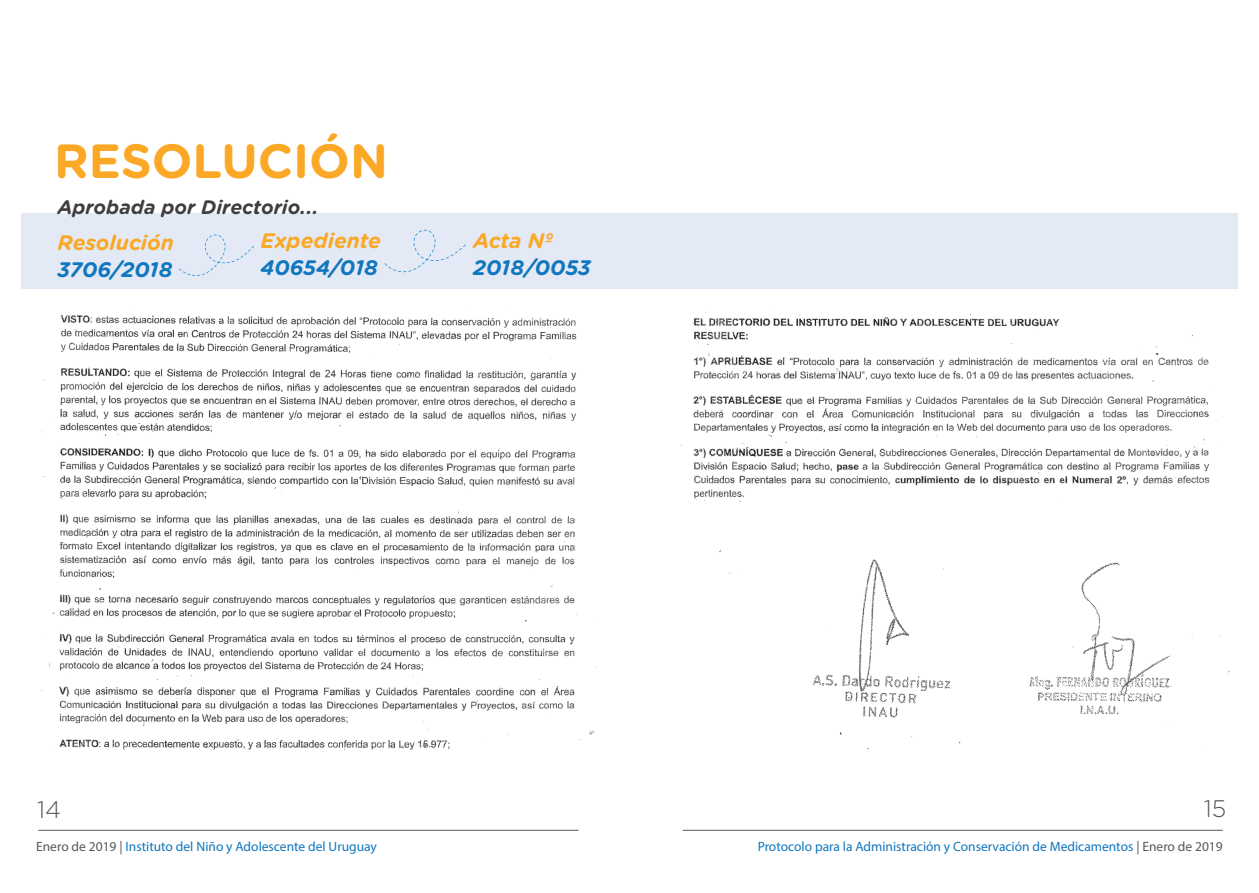
<style>
.page{position:relative;width:1259px;height:893px;background:#fff}
.page>*{position:absolute;margin:0;border:0;box-sizing:border-box;transform-origin:0 0}
.t1{font:700 48px "Gotham Rounded";color:#faa825}
.t2{font:300 24px "Gotham Rounded";color:#57585a}
.t3{font:italic 700 21px "Gotham Rounded";color:#1076bd}
.t4{font:italic 700 21px "Gotham Rounded";color:#faa825}
.t5{font:italic 700 19.5px "Gotham Rounded";color:#3e3e3f}
.t6{font:13.5px "Myriad Pro";color:#1076bd}
.s1{color:#57585a}
</style>
<div class="page">
<hr style="left:682px;top:830px;width:540px;height:1px;background:#57585a">
<hr style="left:38px;top:830px;width:540px;height:1px;background:#57585a">
<div style="left:21px;top:214px;width:1216px;height:75px;background:#e3e9f5"></div>
<svg style="left:179px;top:235px;width:75px;height:41px"></svg>
<svg style="left:384px;top:230px;width:82px;height:42px"></svg>
<img style="left:41px;top:309px;width:554px;height:443px">
<img style="left:680px;top:310px;width:544px;height:192px">
<img style="left:719px;top:550px;width:511px;height:199px">
<h1 class="t1" style="left:54px;top:125px;width:335px">RESOLUCIÓN</h1>
<h3 class="t5" style="left:57px;top:193px;width:263px">Aprobada por Directorio...</h3>
<h3 class="t4" style="left:57px;top:227px;width:118px">Resolución</h3>
<h3 class="t3" style="left:57px;top:254px;width:117px">3706/2018</h3>
<h3 class="t4" style="left:260px;top:225px;width:122px">Expediente</h3>
<h3 class="t3" style="left:260px;top:252px;width:119px">40654/018</h3>
<h3 class="t4" style="left:473px;top:225px;width:81px">Acta Nº</h3>
<h3 class="t3" style="left:473px;top:252px;width:119px">2018/0053</h3>
<h2 class="t2" style="left:37px;top:793px;width:25px">14</h2>
<p class="t6" style="left:36px;top:838px;width:342px"><span class="s1">Enero de 2019 |</span> Instituto del Niño y Adolescente del Uruguay</p>
<h2 class="t2" style="left:1203px;top:792px;width:24px">15</h2>
<p class="t6" style="left:757px;top:838px;width:466px">Protocolo para la Administración y Conservación de Medicamentos <span class="s1">| Enero de 2019</span></p>
</div>
